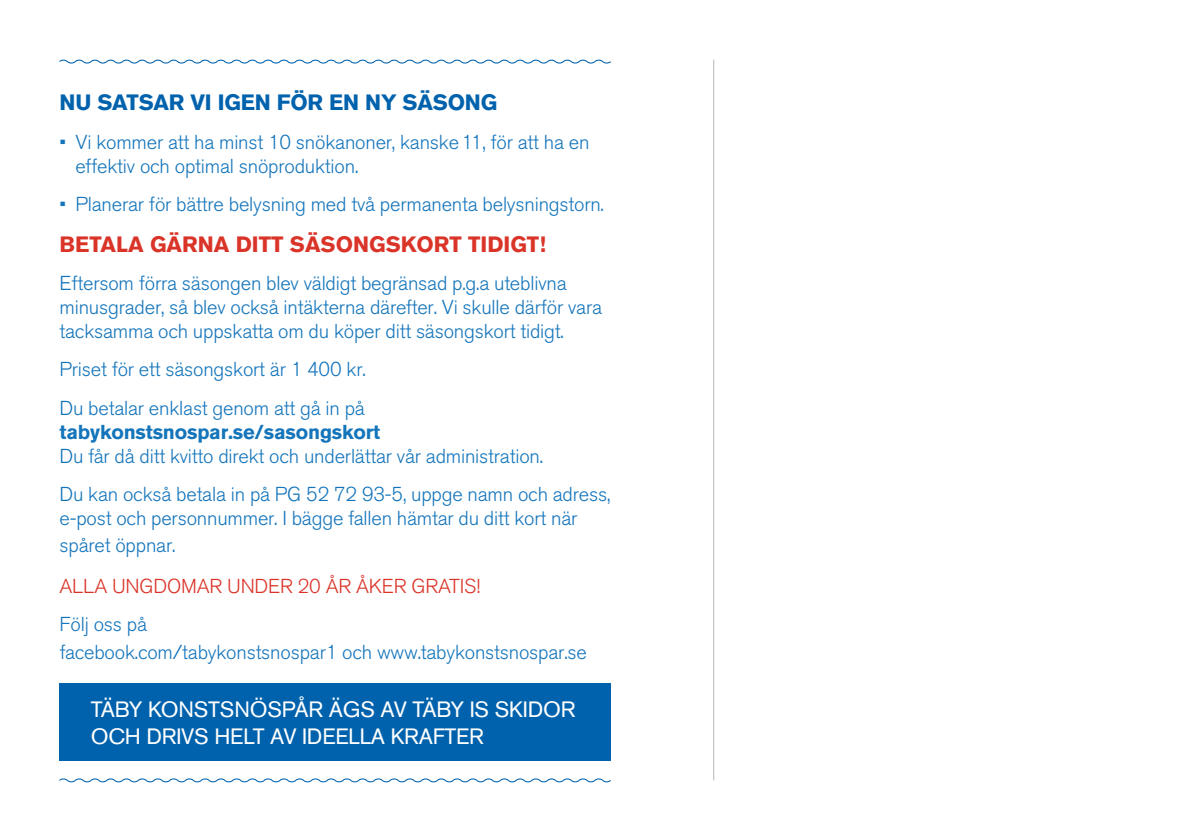
<style>
.page{position:relative;width:1191px;height:840px;background:#fff}
.page>*{position:absolute;margin:0;border:0;box-sizing:border-box;transform-origin:0 0}
.t1{font:22px/27px "Akzidenz Grotesk BQ";letter-spacing:-.01em;color:#fff}
.t2{font:700 22px "Akzidenz Grotesk BQ";color:#da3429}
.t3{font:700 22px "Akzidenz Grotesk BQ";letter-spacing:-.01em;color:#0062ad}
.t4{font:300 20px/24px "Akzidenz Grotesk BQ";letter-spacing:-.01em;color:#1475bb}
.t5{font:300 20px "Akzidenz Grotesk BQ";letter-spacing:-.01em;color:#da3429}
.t6{font:700 20px "Akzidenz Grotesk BQ";letter-spacing:-.01em;color:#1475bb}
</style>
<div class="page">
<div style="left:60px;top:682px;width:550px;height:78px;background:#0062ad"></div>
<hr style="left:713px;top:60px;width:1px;height:720px;background:#000">
<svg style="left:59px;top:59px;width:552px;height:5px"></svg>
<svg style="left:59px;top:778px;width:552px;height:5px"></svg>
<p class="t3" style="left:60px;top:90px;width:439px">NU SATSAR VI IGEN FÖR EN NY SÄSONG</p>
<p class="t4" style="left:76px;top:130px;width:515px;text-indent:-16px">• Vi kommer att ha minst 10 snökanoner, kanske 11, för att ha en effektiv och optimal snöproduktion.</p>
<p class="t4" style="left:60px;top:192px;width:546px">• Planerar för bättre belysning med två permanenta belysningstorn.</p>
<p class="t2" style="left:60px;top:231px;width:488px">BETALA GÄRNA DITT SÄSONGSKORT TIDIGT!</p>
<p class="t4" style="left:60px;top:271px;width:544px">Eftersom förra säsongen blev väldigt begränsad p.g.a uteblivna minusgrader, så blev också intäkterna därefter. Vi skulle därför vara tacksamma och uppskatta om du köper ditt säsongskort tidigt.</p>
<p class="t4" style="left:60px;top:350px;width:308px;line-height:38.2px">Priset för ett säsongskort är 1 400 kr.<br>Du betalar enklast genom att gå in på</p>
<p class="t6" style="left:60px;top:420px;width:322px">tabykonstsnospar.se/sasongskort</p>
<p class="t4" style="left:60px;top:437px;width:552px;line-height:38.2px">Du får då ditt kvitto direkt och underlättar vår administration.<br>Du kan också betala in på PG 52 72 93-5, uppge namn och adress,</p>
<p class="t4" style="left:60px;top:504px;width:519px;line-height:27px">e-post och personnummer. I bägge fallen hämtar du ditt kort när spåret öppnar.</p>
<p class="t5" style="left:60px;top:574px;width:422px">ALLA UNGDOMAR UNDER 20 ÅR ÅKER GRATIS!</p>
<p class="t4" style="left:60px;top:611px;width:529px;line-height:27px">Följ oss på<br>facebook.com/tabykonstsnospar1 och www.tabykonstsnospar.se</p>
<p class="t1" style="left:91px;top:695px;width:486px">TÄBY KONSTSNÖSPÅR ÄGS AV TÄBY IS SKIDOR<br>OCH DRIVS HELT AV IDEELLA KRAFTER</p>
</div>
